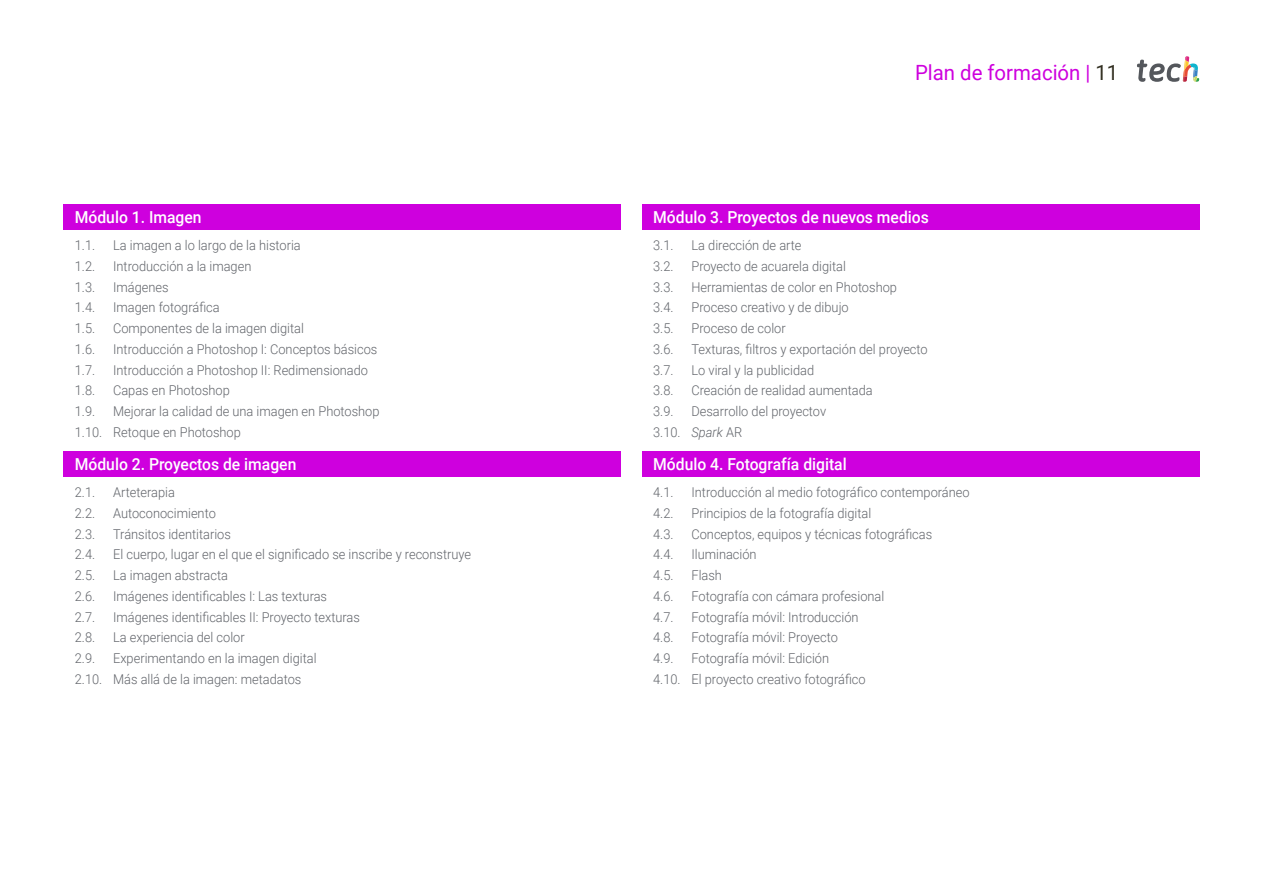
<style>
.page{position:relative;width:1263px;height:893px;background:#fff}
.page>*{position:absolute;margin:0;border:0;box-sizing:border-box;transform-origin:0 0}
.t1{font:21px "Roboto";color:#ce00de}
.t2{font:500 16.5px "Roboto";color:#fff;scale:.95 1}
.t3{font:300 13.5px/20.7px "Roboto";color:#61646a;scale:.95 1}
.s1{color:#312e20}
.s2{font-style:italic}
</style>
<div class="page">
<div style="left:64px;top:204px;width:557px;height:25px;background:#ce00de"></div>
<div style="left:64px;top:451px;width:557px;height:25px;background:#ce00de"></div>
<div style="left:642px;top:204px;width:557px;height:25px;background:#ce00de"></div>
<div style="left:642px;top:451px;width:557px;height:25px;background:#ce00de"></div>
<svg style="left:1137px;top:56px;width:62px;height:26px"></svg>
<p class="t2" style="left:75px;top:206px;width:135px">Módulo 1. Imagen</p>
<p class="t3" style="left:75px;top:235px;width:23px">1.1.</p>
<p class="t3" style="left:113px;top:235px;width:199px">La imagen a lo largo de la historia</p>
<p class="t3" style="left:75px;top:255px;width:23px">1.2.</p>
<p class="t3" style="left:113px;top:255px;width:147px">Introducción a la imagen</p>
<p class="t3" style="left:75px;top:276px;width:23px">1.3.</p>
<p class="t3" style="left:113px;top:276px;width:60px">Imágenes</p>
<p class="t3" style="left:75px;top:297px;width:23px">1.4.</p>
<p class="t3" style="left:113px;top:297px;width:114px">Imagen fotográfica</p>
<p class="t3" style="left:75px;top:318px;width:23px">1.5.</p>
<p class="t3" style="left:113px;top:318px;width:202px">Componentes de la imagen digital</p>
<p class="t3" style="left:75px;top:338px;width:23px">1.6.</p>
<p class="t3" style="left:113px;top:338px;width:280px">Introducción a Photoshop I: Conceptos básicos</p>
<p class="t3" style="left:75px;top:359px;width:23px">1.7.</p>
<p class="t3" style="left:113px;top:359px;width:270px">Introducción a Photoshop II: Redimensionado</p>
<p class="t3" style="left:75px;top:380px;width:23px">1.8.</p>
<p class="t3" style="left:113px;top:380px;width:124px">Capas en Photoshop</p>
<p class="t3" style="left:75px;top:401px;width:23px">1.9.</p>
<p class="t3" style="left:75px;top:401px;width:322px;text-indent:38px">Mejorar la calidad de una imagen en Photoshop<br>1.10. Retoque en Photoshop</p>
<p class="t2" style="left:75px;top:453px;width:235px">Módulo 2. Proyectos de imagen</p>
<p class="t3" style="left:75px;top:482px;width:23px">2.1.</p>
<p class="t3" style="left:113px;top:482px;width:67px">Arteterapia</p>
<p class="t3" style="left:75px;top:502px;width:23px">2.2.</p>
<p class="t3" style="left:113px;top:502px;width:110px">Autoconocimiento</p>
<p class="t3" style="left:75px;top:523px;width:23px">2.3.</p>
<p class="t3" style="left:113px;top:523px;width:126px">Tránsitos identitarios</p>
<p class="t3" style="left:75px;top:544px;width:23px">2.4.</p>
<p class="t3" style="left:113px;top:544px;width:378px">El cuerpo, lugar en el que el significado se inscribe y reconstruye</p>
<p class="t3" style="left:75px;top:565px;width:23px">2.5.</p>
<p class="t3" style="left:113px;top:565px;width:122px">La imagen abstracta</p>
<p class="t3" style="left:75px;top:585px;width:23px">2.6.</p>
<p class="t3" style="left:113px;top:585px;width:227px">Imágenes identificables I: Las texturas</p>
<p class="t3" style="left:75px;top:606px;width:23px">2.7.</p>
<p class="t3" style="left:113px;top:606px;width:261px">Imágenes identificables II: Proyecto texturas</p>
<p class="t3" style="left:75px;top:627px;width:23px">2.8.</p>
<p class="t3" style="left:113px;top:627px;width:140px">La experiencia del color</p>
<p class="t3" style="left:75px;top:648px;width:23px">2.9.</p>
<p class="t3" style="left:75px;top:648px;width:256px;text-indent:38px">Experimentando en la imagen digital<br>2.10. Más allá de la imagen: metadatos</p>
<h1 class="t1" style="left:915px;top:57px;width:205px">Plan de formación | <span class="s1">11</span></h1>
<p class="t2" style="left:653px;top:206px;width:292px">Módulo 3. Proyectos de nuevos medios</p>
<p class="t3" style="left:653px;top:235px;width:23px">3.1.</p>
<p class="t3" style="left:691px;top:235px;width:117px">La dirección de arte</p>
<p class="t3" style="left:653px;top:255px;width:23px">3.2.</p>
<p class="t3" style="left:691px;top:255px;width:164px">Proyecto de acuarela digital</p>
<p class="t3" style="left:653px;top:276px;width:23px">3.3.</p>
<p class="t3" style="left:691px;top:276px;width:218px">Herramientas de color en Photoshop</p>
<p class="t3" style="left:653px;top:297px;width:23px">3.4.</p>
<p class="t3" style="left:691px;top:297px;width:167px">Proceso creativo y de dibujo</p>
<p class="t3" style="left:653px;top:318px;width:23px">3.5.</p>
<p class="t3" style="left:691px;top:318px;width:101px">Proceso de color</p>
<p class="t3" style="left:653px;top:338px;width:23px">3.6.</p>
<p class="t3" style="left:691px;top:338px;width:250px">Texturas, filtros y exportación del proyecto</p>
<p class="t3" style="left:653px;top:359px;width:23px">3.7.</p>
<p class="t3" style="left:691px;top:359px;width:131px">Lo viral y la publicidad</p>
<p class="t3" style="left:653px;top:380px;width:23px">3.8.</p>
<p class="t3" style="left:691px;top:380px;width:192px">Creación de realidad aumentada</p>
<p class="t3" style="left:653px;top:401px;width:23px">3.9.</p>
<p class="t3" style="left:653px;top:401px;width:184px;text-indent:38px">Desarrollo del proyectov<br>3.10. <span class="s2">Spark</span> AR</p>
<p class="t2" style="left:653px;top:453px;width:205px">Módulo 4. Fotografía digital</p>
<p class="t3" style="left:653px;top:482px;width:23px">4.1.</p>
<p class="t3" style="left:691px;top:482px;width:294px">Introducción al medio fotográfico contemporáneo</p>
<p class="t3" style="left:653px;top:502px;width:23px">4.2.</p>
<p class="t3" style="left:691px;top:502px;width:191px">Principios de la fotografía digital</p>
<p class="t3" style="left:653px;top:523px;width:23px">4.3.</p>
<p class="t3" style="left:691px;top:523px;width:255px">Conceptos, equipos y técnicas fotográficas</p>
<p class="t3" style="left:653px;top:544px;width:23px">4.4.</p>
<p class="t3" style="left:691px;top:544px;width:70px">Iluminación</p>
<p class="t3" style="left:653px;top:565px;width:23px">4.5.</p>
<p class="t3" style="left:691px;top:565px;width:34px">Flash</p>
<p class="t3" style="left:653px;top:585px;width:23px">4.6.</p>
<p class="t3" style="left:691px;top:585px;width:204px">Fotografía con cámara profesional</p>
<p class="t3" style="left:653px;top:606px;width:23px">4.7.</p>
<p class="t3" style="left:691px;top:606px;width:178px">Fotografía móvil: Introducción</p>
<p class="t3" style="left:653px;top:627px;width:23px">4.8.</p>
<p class="t3" style="left:691px;top:627px;width:156px">Fotografía móvil: Proyecto</p>
<p class="t3" style="left:653px;top:648px;width:23px">4.9.</p>
<p class="t3" style="left:653px;top:648px;width:225px;text-align:center">Fotografía móvil: Edición<br>4.10. El proyecto creativo fotográfico</p>
</div>
